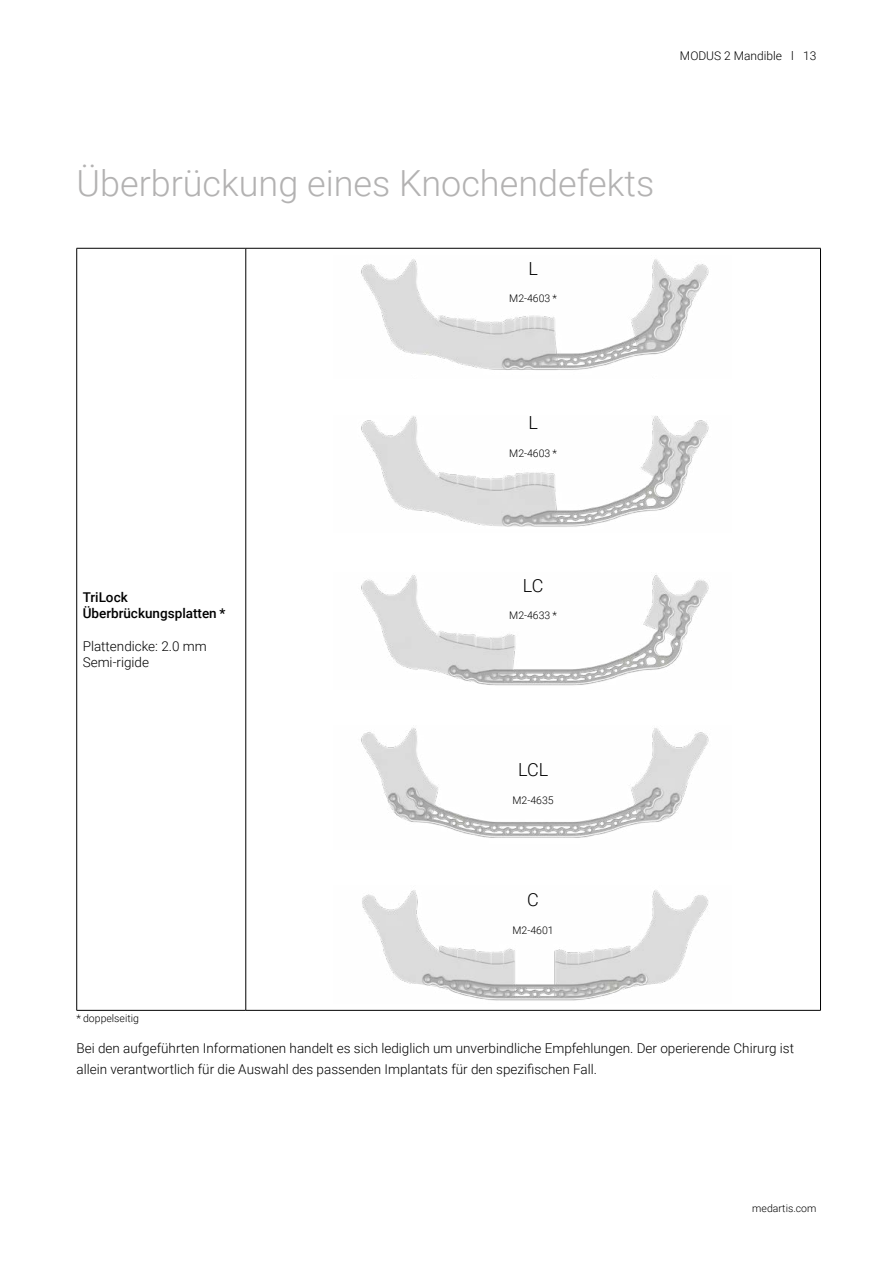
<style>
.page{position:relative;width:893px;height:1263px;background:#fff}
.page>*{position:absolute;margin:0;border:0;box-sizing:border-box;transform-origin:0 0}
.t1{font:300 36px "Roboto";color:#b3b2b2}
.t2{font:300 18px "Roboto";color:#000}
.t3{font:300 13.5px/16.2px "Roboto";color:#000}
.t4{font:500 13.5px/16.2px "Roboto";color:#000}
.t5{font:300 12px "Roboto";color:#000}
.t6{font:300 10.5px "Roboto";color:#000}
</style>
<div class="page">
<img style="left:361px;top:259px;width:348px;height:111px">
<img style="left:361px;top:416px;width:348px;height:111px">
<img style="left:361px;top:728px;width:348px;height:110px">
<img style="left:361px;top:575px;width:348px;height:111px">
<img style="left:362px;top:890px;width:347px;height:111px">
<hr style="left:77px;top:248px;width:169px;height:1px;background:#000">
<hr style="left:76px;top:248px;width:1px;height:762px;background:#000">
<hr style="left:246px;top:248px;width:575px;height:1px;background:#000">
<hr style="left:246px;top:248px;width:1px;height:762px;background:#000">
<hr style="left:820px;top:248px;width:1px;height:762px;background:#000">
<hr style="left:77px;top:1010px;width:169px;height:1px;background:#000">
<hr style="left:246px;top:1010px;width:575px;height:1px;background:#000">
<p class="t5" style="left:680px;top:47px;width:138px">MODUS 2 Mandible l 13</p>
<h1 class="t1" style="left:77px;top:158px;width:579px">Überbrückung eines Knochendefekts</h1>
<h2 class="t2" style="left:528px;top:255px;width:11px">L</h2>
<p class="t6" style="left:509px;top:291px;width:49px">M2-4603 *</p>
<h2 class="t2" style="left:528px;top:410px;width:11px">L</h2>
<p class="t6" style="left:509px;top:446px;width:49px">M2-4603 *</p>
<p class="t4" style="left:83px;top:588px;width:144px">TriLock<br>Überbrückungsplatten *</p>
<p class="t3" style="left:83px;top:637px;width:126px">Plattendicke: 2.0 mm<br>Semi-rigide</p>
<h2 class="t2" style="left:523px;top:573px;width:22px">LC</h2>
<p class="t6" style="left:509px;top:608px;width:49px">M2-4633 *</p>
<h2 class="t2" style="left:518px;top:757px;width:32px">LCL</h2>
<p class="t6" style="left:513px;top:793px;width:43px">M2-4635</p>
<h2 class="t2" style="left:527px;top:887px;width:13px">C</h2>
<p class="t6" style="left:513px;top:923px;width:43px">M2-4601</p>
<p class="t6" style="left:77px;top:1010px;width:64px">* doppelseitig</p>
<p class="t3" style="left:77px;top:1037px;width:719px;line-height:21px">Bei den aufgeführten Informationen handelt es sich lediglich um unverbindliche Empfehlungen. Der operierende Chirurg ist allein verantwortlich für die Auswahl des passenden Implantats für den spezifischen Fall.</p>
<p class="t6" style="left:752px;top:1201px;width:66px">medartis.com</p>
</div>
